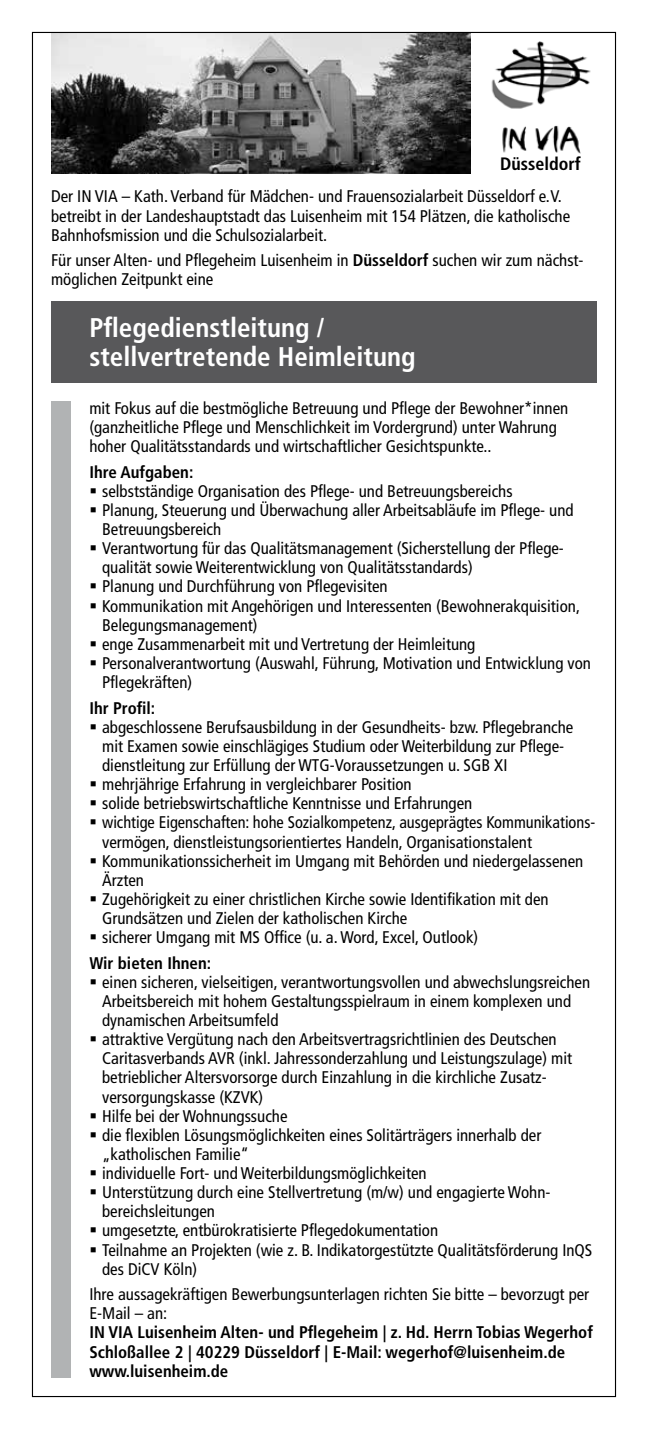
<style>
.page{position:relative;width:648px;height:1429px;background:#fff}
.page>*{position:absolute;margin:0;border:0;box-sizing:border-box;transform-origin:0 0}
.t1{font:700 condensed 27px/29.2px "Frutiger";color:#fff}
.t2{font:700 condensed 18px "Frutiger";color:#000}
.t3{font:condensed 16.88px/19.1px "Frutiger";color:#000}
.t4{font:700 condensed 16.88px/19.1px "Frutiger";color:#000}
.s1{font-weight:700}
</style>
<div class="page">
<div style="left:51px;top:402px;width:19px;height:976px;background:#b1b3b4"></div>
<img style="left:51px;top:34px;width:419px;height:139px">
<div style="left:51px;top:302px;width:545px;height:81px;background:#58585a"></div>
<img style="left:491px;top:41px;width:100px;height:112px">
<p class="t2" style="left:500px;top:153px;width:82px">Düsseldorf</p>
<p class="t3" style="left:51px;top:187px;width:520px">Der IN VIA – Kath. Verband für Mädchen- und Frauensozialarbeit Düsseldorf e.V. betreibt in der Landeshauptstadt das Luisenheim mit 154 Plätzen, die katholische<br>Bahnhofsmission und die Schulsozialarbeit.</p>
<p class="t3" style="left:51px;top:251px;width:534px">Für unser Alten- und Pflegeheim Luisenheim in <span class="s1">Düsseldorf</span> suchen wir zum nächst&shy;möglichen Zeitpunkt eine</p>
<h1 class="t1" style="left:89px;top:313px;width:327px">Pflegedienstleitung / stellvertretende Heimleitung</h1>
<p class="t3" style="left:89px;top:399px;width:480px">mit Fokus auf die bestmögliche Betreuung und Pflege der Bewohner*innen (ganzheitliche Pflege und Menschlichkeit im Vordergrund) unter Wahrung hoher Qualitätsstandards und wirtschaftlicher Gesichtspunkte..</p>
<p class="t4" style="left:89px;top:462px;width:105px">Ihre Aufgaben:</p>
<p class="t3" style="left:102px;top:481px;width:490px">selbstständige Organisation des Pflege- und Betreuungsbereichs<br>Planung, Steuerung und Überwachung aller Arbeitsabläufe im Pflege- und Betreuungsbereich<br>Verantwortung für das Qualitätsmanagement (Sicherstellung der Pflege&shy;qualität sowie Weiterentwicklung von Qualitätsstandards)<br>Planung und Durchführung von Pflegevisiten<br>Kommunikation mit Angehörigen und Interessenten (Bewohnerakquisition, Belegungsmanagement)<br>enge Zusammenarbeit mit und Vertretung der Heimleitung Personalverantwortung (Auswahl, Führung, Motivation und Entwicklung von Pflegekräften)</p>
<p class="t4" style="left:89px;top:698px;width:67px">Ihr Profil:</p>
<p class="t3" style="left:102px;top:717px;width:494px">abgeschlossene Berufsausbildung in der Gesundheits- bzw. Pflegebranche mit Examen sowie einschlägiges Studium oder Weiterbildung zur Pflege&shy;dienstleitung zur Erfüllung der WTG-Voraussetzungen u. SGB XI<br>mehrjährige Erfahrung in vergleichbarer Position<br>solide betriebswirtschaftliche Kenntnisse und Erfahrungen<br>wichtige Eigenschaften: hohe Sozialkompetenz, ausgeprägtes Kommunikations&shy;vermögen, dienstleistungsorientiertes Handeln, Organisationstalent Kommunikationssicherheit im Umgang mit Behörden und niedergelassenen Ärzten<br>Zugehörigkeit zu einer christlichen Kirche sowie Identifikation mit den Grundsätzen und Zielen der katholischen Kirche<br>sicherer Umgang mit MS Office (u. a. Word, Excel, Outlook)</p>
<p class="t4" style="left:89px;top:953px;width:123px">Wir bieten Ihnen:</p>
<p class="t3" style="left:102px;top:972px;width:491px">einen sicheren, vielseitigen, verantwortungsvollen und abwechslungsreichen Arbeitsbereich mit hohem Gestaltungsspielraum in einem komplexen und dynamischen Arbeitsumfeld<br>attraktive Vergütung nach den Arbeitsvertragsrichtlinien des Deutschen Caritasverbands AVR (inkl. Jahressonderzahlung und Leistungszulage) mit betrieblicher Altersvorsorge durch Einzahlung in die kirchliche Zusatz&shy;versorgungskasse (KZVK)<br>Hilfe bei der Wohnungssuche<br>die flexiblen Lösungsmöglichkeiten eines Solitärträgers innerhalb der „katholischen Familie“<br>individuelle Fort- und Weiterbildungsmöglichkeiten<br>Unterstützung durch eine Stellvertretung (m/w) und engagierte Wohn&shy;bereichsleitungen<br>umgesetzte, entbürokratisierte Pflegedokumentation<br>Teilnahme an Projekten (wie z. B. Indikatorgestützte Qualitätsförderung InQS des DiCV Köln)</p>
<p class="t3" style="left:89px;top:1285px;width:501px">Ihre aussagekräftigen Bewerbungsunterlagen richten Sie bitte – bevorzugt per<br>E-Mail – an:</p>
<p class="t4" style="left:89px;top:1323px;width:505px">IN VIA Luisenheim Alten- und Pflegeheim | z. Hd. Herrn Tobias Wegerhof<br>Schloßallee 2 | 40229 Düsseldorf | E-Mail: wegerhof@luisenheim.de www.luisenheim.de</p>
</div>
